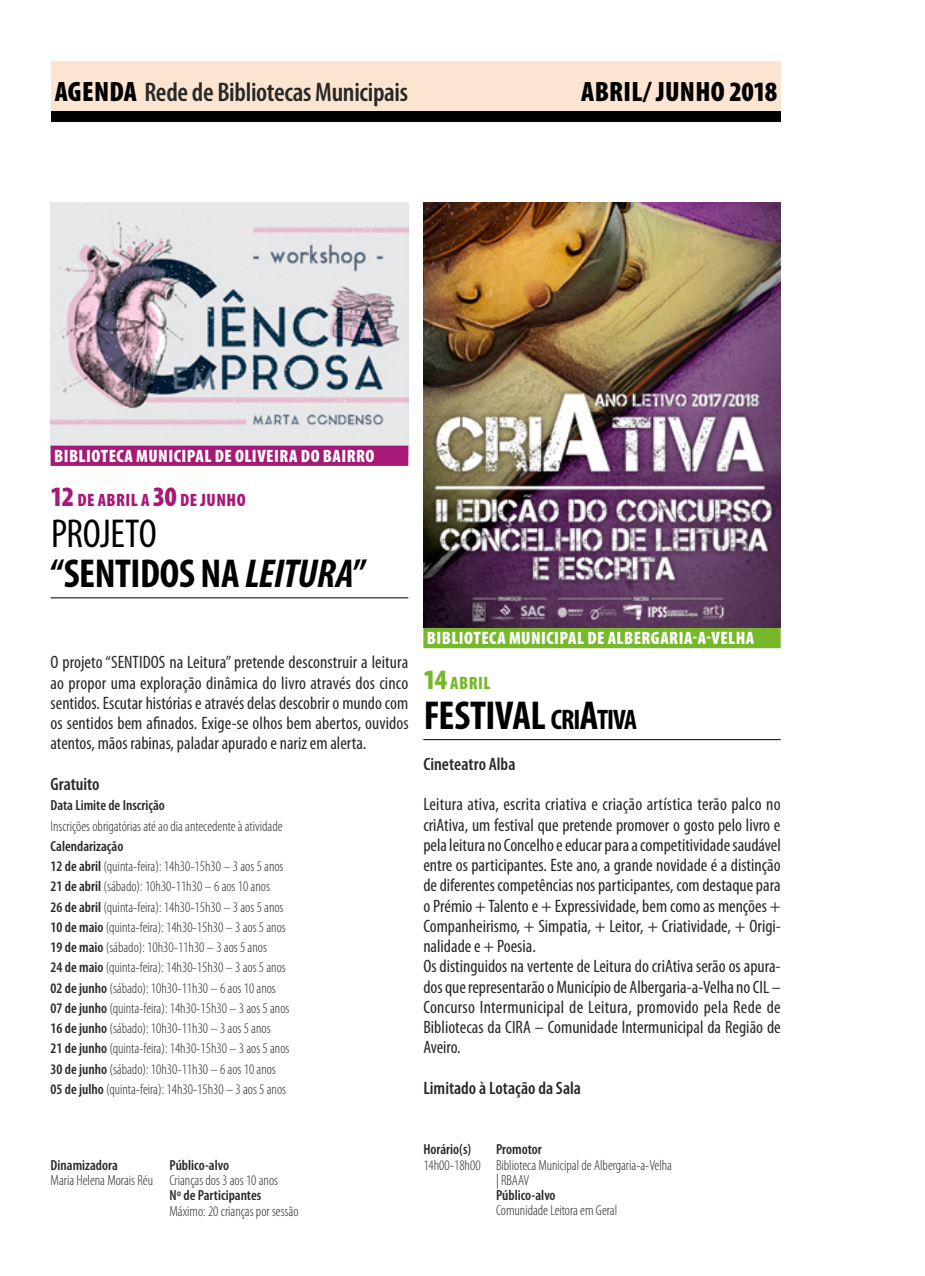
<style>
.page{position:relative;width:925px;height:1276px;background:#fff}
.page>*{position:absolute;margin:0;border:0;box-sizing:border-box;transform-origin:0 0}
.t1{font:700 condensed 40.5px/40.5px "Myriad Pro";letter-spacing:-.01em;color:#000}
.t2{font:900 condensed 28.12px "Myriad Pro";letter-spacing:.01em;color:#000}
.t3{font:600 condensed 27px "Myriad Pro";letter-spacing:-.01em;color:#282827}
.t4{font:condensed 18px/20.2px "Myriad Pro";color:#282827;text-align:justify}
.t5{font:900 condensed 18px "Myriad Pro";letter-spacing:.025em;color:#fff}
.t6{font:600 condensed 18px "Myriad Pro";color:#282827}
.t7{font:900 condensed 18px "Myriad Pro";letter-spacing:.025em;color:#a71977}
.t8{font:900 condensed 18px "Myriad Pro";letter-spacing:.025em;color:#76b82a}
.t9{font:300 condensed 14.62px/20.2px "Myriad Pro";color:#282827}
.t10{font:600 condensed 14.62px "Myriad Pro";color:#282827}
.s1{font-weight:900;font-size:28.12px;color:#000}
.s2{font-size:28.12px}
.s3{font-weight:400}
.s4{font-style:italic}
.s5{font-weight:600}
.s6{font-size:28.35px}
</style>
<div class="page">
<div style="left:51px;top:61px;width:730px;height:50px;background:#fbe5d1"></div>
<div style="left:51px;top:111px;width:730px;height:11px;background:#000"></div>
<img style="left:51px;top:202px;width:357px;height:243px">
<img style="left:423px;top:203px;width:358px;height:425px">
<div style="left:51px;top:445px;width:357px;height:21px;background:#a71977"></div>
<hr style="left:51px;top:597px;width:357px;height:1px;background:#000">
<div style="left:423px;top:628px;width:358px;height:20px;background:#76b82a"></div>
<hr style="left:423px;top:739px;width:358px;height:1px;background:#000">
<h3 class="t3" style="left:55px;top:78px;width:355px"><span class="s1">AGENDA</span> Rede de Bibliotecas Municipais</h3>
<h2 class="t2" style="left:581px;top:76px;width:198px">ABRIL/ JUNHO 2018</h2>
<p class="t5" style="left:54px;top:446px;width:322px">BIBLIOTECA MUNICIPAL DE OLIVEIRA DO BAIRRO</p>
<p class="t7" style="left:51px;top:490px;width:196px"><span class="s2">12</span> DE ABRIL A <span class="s2">30</span> DE JUNHO</p>
<h1 class="t1" style="left:51px;top:514px;width:318px"><span class="s3">PROJETO<br></span>“SENTIDOS NA <span class="s4">LEITURA</span>”</h1>
<p class="t4" style="left:51px;top:653px;width:359px">O projeto “SENTIDOS na Leitura” pretende desconstruir a leitura ao propor uma exploração dinâmica do livro através dos cinco sentidos. Escutar histórias e através delas descobrir o mundo com os sentidos bem afinados. Exige-se olhos bem abertos, ouvidos atentos, mãos rabinas, paladar apurado e nariz em alerta.</p>
<p class="t6" style="left:51px;top:774px;width:51px">Gratuito</p>
<p class="t10" style="left:51px;top:797px;width:116px">Data Limite de Inscrição</p>
<p class="t9" style="left:51px;top:816px;width:233px">Inscrições obrigatórias até ao dia antecedente à atividade</p>
<p class="t9" style="left:51px;top:836px;width:240px"><span class="s5">Calendarização<br>12 de abril</span> (quinta-feira): 14h30-15h30 – 3 aos 5 anos <span class="s5">21 de abril</span> (sábado): 10h30-11h30 – 6 aos 10 anos<br><span class="s5">26 de abril</span> (quinta-feira): 14h30-15h30 – 3 aos 5 anos <span class="s5">10 de maio</span> (quinta-feira): 14h30-15h30 – 3 aos 5 anos <span class="s5">19 de maio</span> (sábado): 10h30-11h30 – 3 aos 5 anos<br><span class="s5">24 de maio</span> (quinta-feira): 14h30-15h30 – 3 aos 5 anos <span class="s5">02 de junho</span> (sábado): 10h30-11h30 – 6 aos 10 anos <span class="s5">07 de junho</span> (quinta-feira): 14h30-15h30 – 3 aos 5 anos <span class="s5">16 de junho</span> (sábado): 10h30-11h30 – 3 aos 5 anos<br><span class="s5">21 de junho</span> (quinta-feira): 14h30-15h30 – 3 aos 5 anos <span class="s5">30 de junho</span> (sábado): 10h30-11h30 – 6 aos 10 anos <span class="s5">05 de julho</span> (quinta-feira): 14h30-15h30 – 3 aos 5 anos</p>
<p class="t5" style="left:427px;top:628px;width:329px">BIBLIOTECA MUNICIPAL DE ALBERGARIA-A-VELHA</p>
<p class="t8" style="left:423px;top:672px;width:69px"><span class="s2">14</span> ABRIL</p>
<h1 class="t1" style="left:424px;top:696px;width:215px">FESTIVAL <span class="s6">CRI</span>A<span class="s6">TIVA</span></h1>
<p class="t6" style="left:423px;top:754px;width:94px">Cineteatro Alba</p>
<p class="t4" style="left:423px;top:794px;width:359px;text-align:left">Leitura ativa, escrita criativa e criação artística terão palco no criAtiva, um festival que pretende promover o gosto pelo livro e pela leitura no Concelho e educar para a competitividade saudável entre os participantes. Este ano, a grande novidade é a distinção de diferentes competências nos participantes, com destaque para o Prémio + Talento e + Expressividade, bem como as menções + Companheirismo, + Simpatia, + Leitor, + Criatividade, + Origi&shy;nalidade e + Poesia.<br>Os distinguidos na vertente de Leitura do criAtiva serão os apura&shy;dos que representarão o Município de Albergaria-a-Velha no CIL – Concurso Intermunicipal de Leitura, promovido pela Rede de Bibliotecas da CIRA – Comunidade Intermunicipal da Região de Aveiro.</p>
<p class="t6" style="left:423px;top:1078px;width:159px">Limitado à Lotação da Sala</p>
<p class="t10" style="left:51px;top:1157px;width:69px">Dinamizadora</p>
<p class="t9" style="left:51px;top:1170px;width:104px">Maria Helena Morais Réu</p>
<p class="t10" style="left:169px;top:1157px;width:61px">Público-alvo</p>
<p class="t9" style="left:169px;top:1170px;width:110px">Crianças dos 3 aos 10 anos</p>
<p class="t10" style="left:169px;top:1187px;width:93px">Nº de Participantes</p>
<p class="t9" style="left:169px;top:1201px;width:131px">Máximo: 20 crianças por sessão</p>
<p class="t10" style="left:423px;top:1141px;width:49px">Horário(s)</p>
<p class="t9" style="left:423px;top:1155px;width:59px">14h00-18h00</p>
<p class="t10" style="left:496px;top:1141px;width:47px">Promotor</p>
<p class="t9" style="left:496px;top:1157px;width:178px;line-height:15.1px">Biblioteca Municipal de Albergaria-a-Velha | RBAAV</p>
<p class="t10" style="left:496px;top:1187px;width:61px">Público-alvo</p>
<p class="t9" style="left:496px;top:1200px;width:123px">Comunidade Leitora em Geral</p>
</div>
